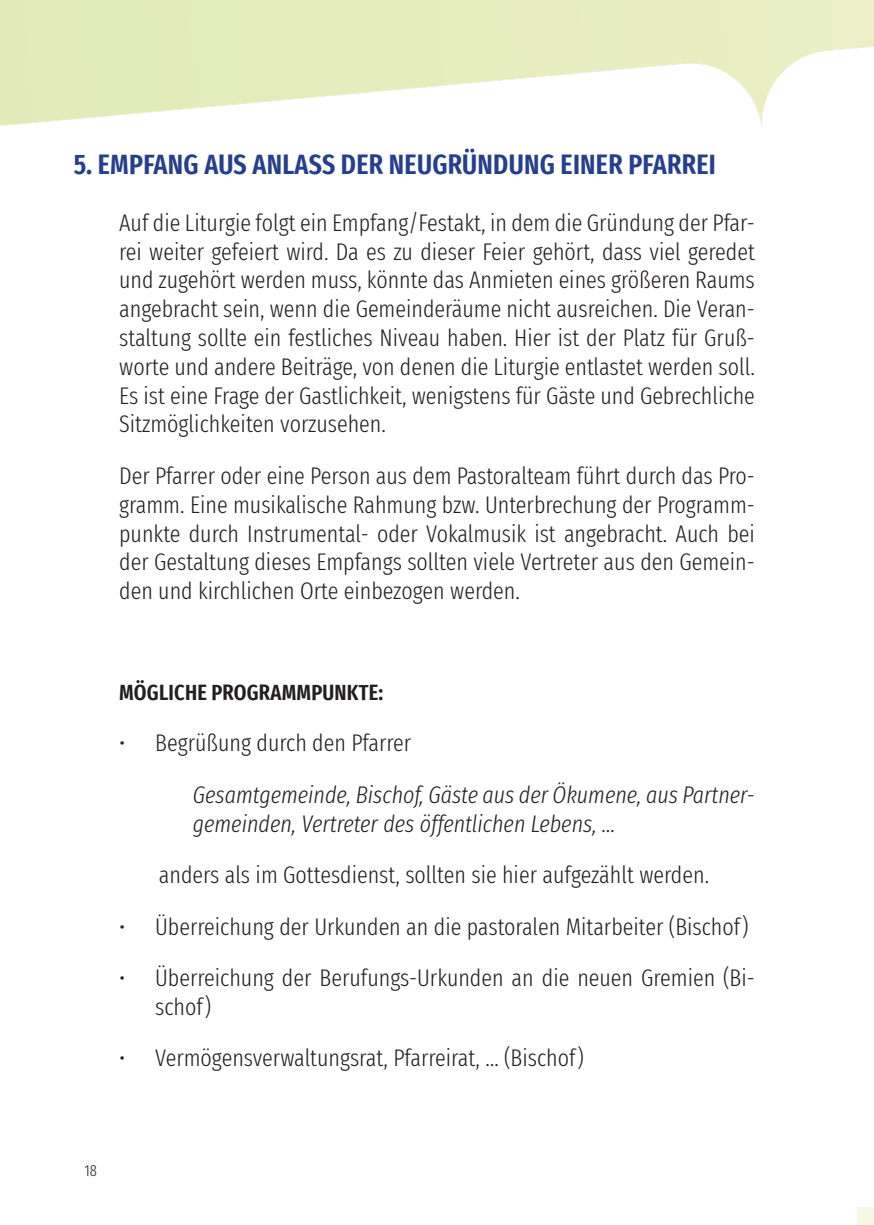
<style>
.page{position:relative;width:874px;height:1225px;background:#fff}
.page>*{position:absolute;margin:0;border:0;box-sizing:border-box;transform-origin:0 0}
.Erste_Hauptüberschri{font:600 extra-condensed 28px "Fira Sans";letter-spacing:.01em;color:#253f8e}
.Fließtext{font:300 extra-condensed 24px/28.8px "Fira Sans";color:#231f20;text-align:justify}
.Fließtext-2{font:italic 300 extra-condensed 24px/28.8px "Fira Sans";color:#231f20}
.Zweite_Hauptüberschr{font:600 extra-condensed 22px "Fira Sans";letter-spacing:.01em;color:#231f20}
.t1{font:300 extra-condensed 16px "Fira Sans";color:#231f20}
</style>
<div class="page">
<img style="left:857px;top:1207px;width:16px;height:1px">
<div style="left:856px;top:1208px;width:17px;height:17px;background:#f6f8e3"></div>
<p class="Erste_Hauptüberschri" style="left:74px;top:141px;width:643px">5. EMPFANG AUS ANLASS DER NEUGRÜNDUNG EINER PFARREI</p>
<p class="Fließtext" style="left:119px;top:208px;width:637px">Auf die Liturgie folgt ein Empfang/Festakt, in dem die Gründung der Pfar&shy;rei weiter gefeiert wird. Da es zu dieser Feier gehört, dass viel geredet und zugehört werden muss, könnte das Anmieten eines größeren Raums angebracht sein, wenn die Gemeinderäume nicht ausreichen. Die Veran&shy;staltung sollte ein festliches Niveau haben. Hier ist der Platz für Gruß&shy;worte und andere Beiträge, von denen die Liturgie entlastet werden soll.<br>Es ist eine Frage der Gastlichkeit, wenigstens für Gäste und Gebrechliche Sitzmöglichkeiten vorzusehen.</p>
<p class="Fließtext" style="left:119px;top:461px;width:636px">Der Pfarrer oder eine Person aus dem Pastoralteam führt durch das Pro&shy;gramm. Eine musikalische Rahmung bzw. Unterbrechung der Programm&shy;punkte durch Instrumental- oder Vokalmusik ist angebracht. Auch bei der Gestaltung dieses Empfangs sollten viele Vertreter aus den Gemein&shy;den und kirchlichen Orte einbezogen werden.</p>
<p class="Zweite_Hauptüberschr" style="left:119px;top:674px;width:265px">MÖGLICHE PROGRAMMPUNKTE:</p>
<p class="Fließtext" style="left:119px;top:728px;width:293px">• Begrüßung durch den Pfarrer</p>
<p class="Fließtext-2" style="left:193px;top:780px;width:563px">Gesamtgemeinde, Bischof, Gäste aus der Ökumene, aus Partner&shy;gemeinden, Vertreter des öffentlichen Lebens, …</p>
<p class="Fließtext" style="left:159px;top:860px;width:551px">anders als im Gottesdienst, sollten sie hier aufgezählt werden.</p>
<p class="Fließtext" style="left:119px;top:911px;width:630px">• Überreichung der Urkunden an die pastoralen Mitarbeiter (Bischof)</p>
<p class="Fließtext" style="left:155px;top:963px;width:600px;text-indent:-36px">• Überreichung der Berufungs-Urkunden an die neuen Gremien (Bi&shy;schof)</p>
<p class="Fließtext" style="left:119px;top:1043px;width:466px">• Vermögensverwaltungsrat, Pfarreirat, … (Bischof)</p>
<p class="t1" style="left:84px;top:1159px;width:14px">18</p>
</div>
